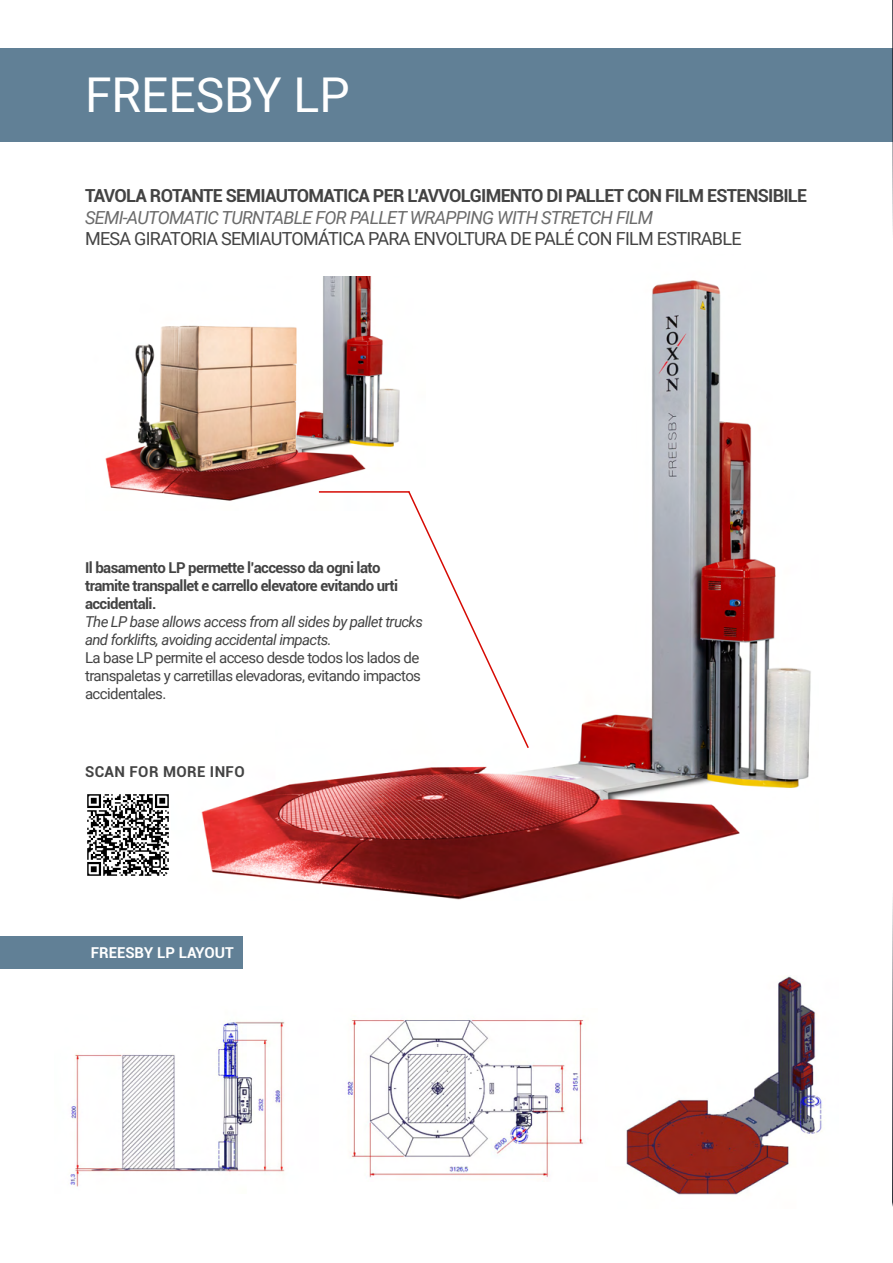
<style>
.page{position:relative;width:893px;height:1263px;background:#fff}
.page>*{position:absolute;margin:0;border:0;box-sizing:border-box;transform-origin:0 0}
.t1{font:48px "Roboto";color:#fff}
.t2{font:700 18px "Roboto";letter-spacing:-.04em;color:#434343}
.t3{font:18px "Roboto";letter-spacing:-.04em;color:#434343}
.t4{font:italic 18px "Roboto";letter-spacing:-.04em;color:#6b6b6b}
.t5{font:15px/18px "Roboto";letter-spacing:-.04em;color:#434343;text-align:justify}
.t6{font:700 15px/18px "Roboto";letter-spacing:-.04em;color:#434343}
.t7{font:italic 15px/18px "Roboto";letter-spacing:-.04em;color:#434343}
.t8{font:700 15px "Roboto";letter-spacing:.025em;color:#434343}
.t9{font:700 15px "Roboto";color:#fff}
</style>
<div class="page">
<img style="left:201px;top:280px;width:610px;height:620px">
<svg style="left:892px;top:0;width:1px;height:1207px"></svg>
<div style="left:0;top:48px;width:893px;height:94px;background:#618096"></div>
<img style="left:626px;top:976px;width:197px;height:219px">
<img style="left:87px;top:794px;width:82px;height:82px">
<img style="left:105px;top:276px;width:320px;height:234px">
<hr style="left:319px;top:491px;width:90px;height:2px;background:#d60a03">
<svg style="left:407px;top:489px;width:123px;height:261px"></svg>
<img style="left:70px;top:1021px;width:215px;height:166px">
<img style="left:347px;top:1019px;width:237px;height:159px">
<hr style="left:892px;top:183px;width:1px;height:33px;background:#618096">
<div style="left:0;top:935px;width:242px;height:33px;background:#618096"></div>
<p class="t1" style="left:85px;top:61px;width:266px">FREESBY LP</p>
<p class="t2" style="left:85px;top:183px;width:724px">TAVOLA ROTANTE SEMIAUTOMATICA PER L’AVVOLGIMENTO DI PALLET CON FILM ESTENSIBILE</p>
<p class="t4" style="left:85px;top:205px;width:570px">SEMI-AUTOMATIC TURNTABLE FOR PALLET WRAPPING WITH STRETCH FILM</p>
<p class="t3" style="left:85px;top:226px;width:658px">MESA GIRATORIA SEMIAUTOMÁTICA PARA ENVOLTURA DE PALÉ CON FILM ESTIRABLE</p>
<p class="t6" style="left:85px;top:558px;width:314px">Il basamento LP permette l’accesso da ogni lato tramite transpallet e carrello elevatore evitando urti accidentali.</p>
<p class="t7" style="left:85px;top:612px;width:339px">The LP base allows access from all sides by pallet trucks and forklifts, avoiding accidental impacts.</p>
<p class="t5" style="left:85px;top:648px;width:337px">La base LP permite el acceso desde todos los lados de transpaletas y carretillas elevadoras, evitando impactos accidentales.</p>
<p class="t8" style="left:85px;top:761px;width:161px">SCAN FOR MORE INFO</p>
<p class="t9" style="left:91px;top:942px;width:145px">FREESBY LP LAYOUT</p>
</div>
